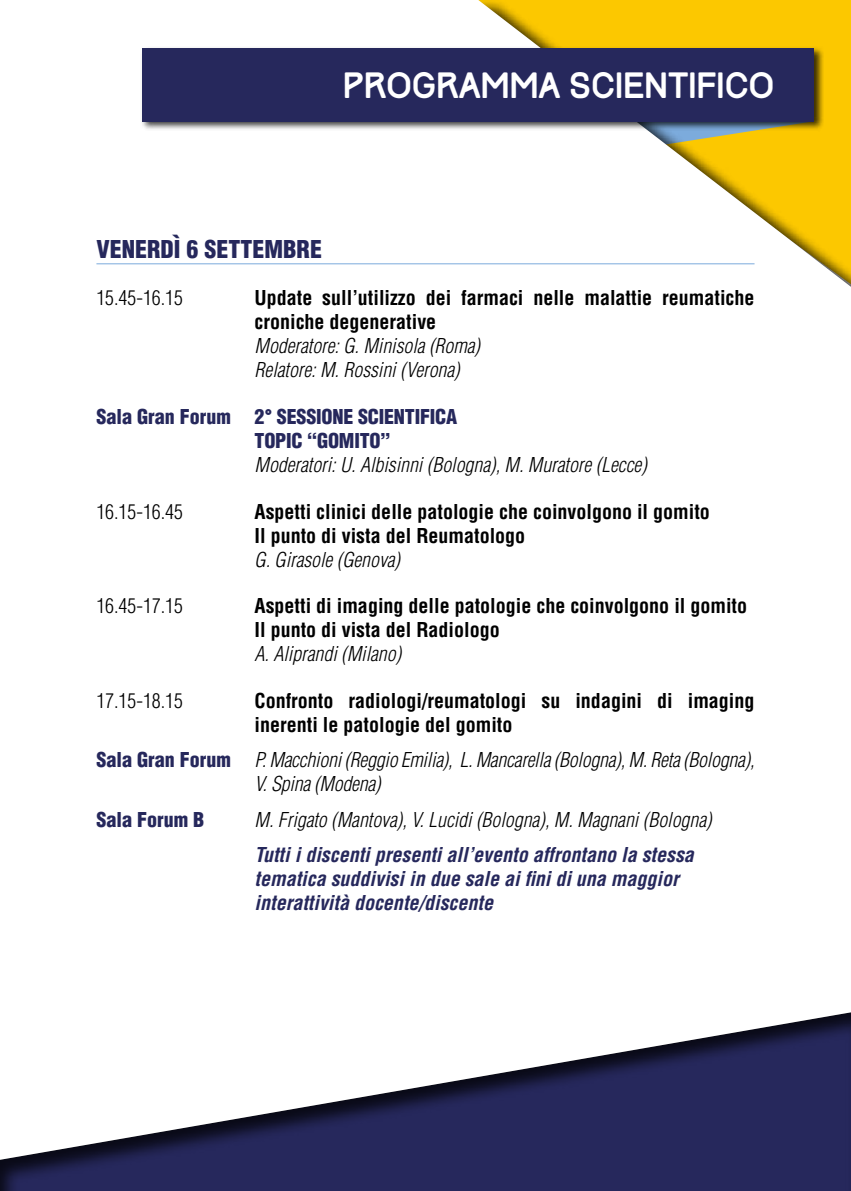
<style>
.page{position:relative;width:851px;height:1191px;background:#fff}
.page>*{position:absolute;margin:0;border:0;box-sizing:border-box;transform-origin:0 0}
.t1{font:32px "Track";color:#fff}
.t2{font:900 condensed 24px "Helvetica";color:#26285c}
.t3{font:700 condensed 20px/24px "Helvetica";color:#000}
.t4{font:italic 300 condensed 20px/24px "Helvetica";color:#000}
.t5{font:italic 700 condensed 20px/24px "Helvetica";color:#26285c}
.t6{font:900 condensed 20px/24px "Helvetica";letter-spacing:-.01em;color:#26285c}
.t7{font:300 condensed 20px "Helvetica";color:#000}
.s1{font-weight:900;font-style:normal;color:#26285c}
</style>
<div class="page">
<svg style="left:96px;top:0;width:754px;height:286px"></svg>
<div style="left:140px;top:46px;width:683px;height:86px;background:#000;opacity:.75"></div>
<div style="left:142px;top:48px;width:672px;height:73px;background:#26285c"></div>
<div style="left:0;top:1009px;width:850px;height:182px;background:#000;opacity:.75"></div>
<hr style="left:96px;top:263px;width:658px;height:1px;background:#7cabdc">
<h1 class="t1" style="left:343px;top:65px;width:432px">PROGRAMMA SCIENTIFICO</h1>
<p class="t2" style="left:96px;top:234px;width:227px">VENERDÌ 6 SETTEMBRE</p>
<p class="t7" style="left:96px;top:286px;width:88px">15.45-16.15</p>
<p class="t3" style="left:254px;top:286px;width:501px">Update sull’utilizzo dei farmaci nelle malattie reumatiche croniche degenerative</p>
<p class="t4" style="left:254px;top:334px;width:227px">Moderatore: G. Minisola (Roma)<br>Relatore: M. Rossini (Verona)</p>
<p class="t6" style="left:254px;top:404px;width:204px;text-indent:-158px">Sala Gran Forum 2° SESSIONE SCIENTIFICA<br>TOPIC “GOMITO”</p>
<p class="t4" style="left:254px;top:452px;width:394px">Moderatori: U. Albisinni (Bologna), M. Muratore (Lecce)</p>
<p class="t7" style="left:96px;top:499px;width:88px">16.15-16.45</p>
<p class="t3" style="left:254px;top:499px;width:457px">Aspetti clinici delle patologie che coinvolgono il gomito<br>Il punto di vista del Reumatologo</p>
<p class="t4" style="left:254px;top:547px;width:147px">G. Girasole (Genova)</p>
<p class="t7" style="left:96px;top:594px;width:88px">16.45-17.15</p>
<p class="t3" style="left:254px;top:594px;width:494px">Aspetti di imaging delle patologie che coinvolgono il gomito<br>Il punto di vista del Radiologo</p>
<p class="t4" style="left:254px;top:642px;width:148px">A. Aliprandi (Milano)</p>
<p class="t7" style="left:96px;top:689px;width:88px">17.15-18.15</p>
<p class="t3" style="left:254px;top:688px;width:501px">Confronto radiologi/reumatologi su indagini di imaging inerenti le patologie del gomito</p>
<p class="t4" style="left:254px;top:748px;width:501px;text-indent:-158px"><span class="s1">Sala Gran Forum</span> P. Macchioni (Reggio Emilia), L. Mancarella (Bologna), M. Reta (Bologna),<br>V. Spina (Modena)</p>
<p class="t6" style="left:96px;top:807px;width:109px">Sala Forum B</p>
<p class="t4" style="left:254px;top:807px;width:458px">M. Frigato (Mantova), V. Lucidi (Bologna), M. Magnani (Bologna)</p>
<p class="t5" style="left:254px;top:842px;width:441px">Tutti i discenti presenti all’evento affrontano la stessa tematica suddivisi in due sale ai fini di una maggior interattività docente/discente</p>
</div>
